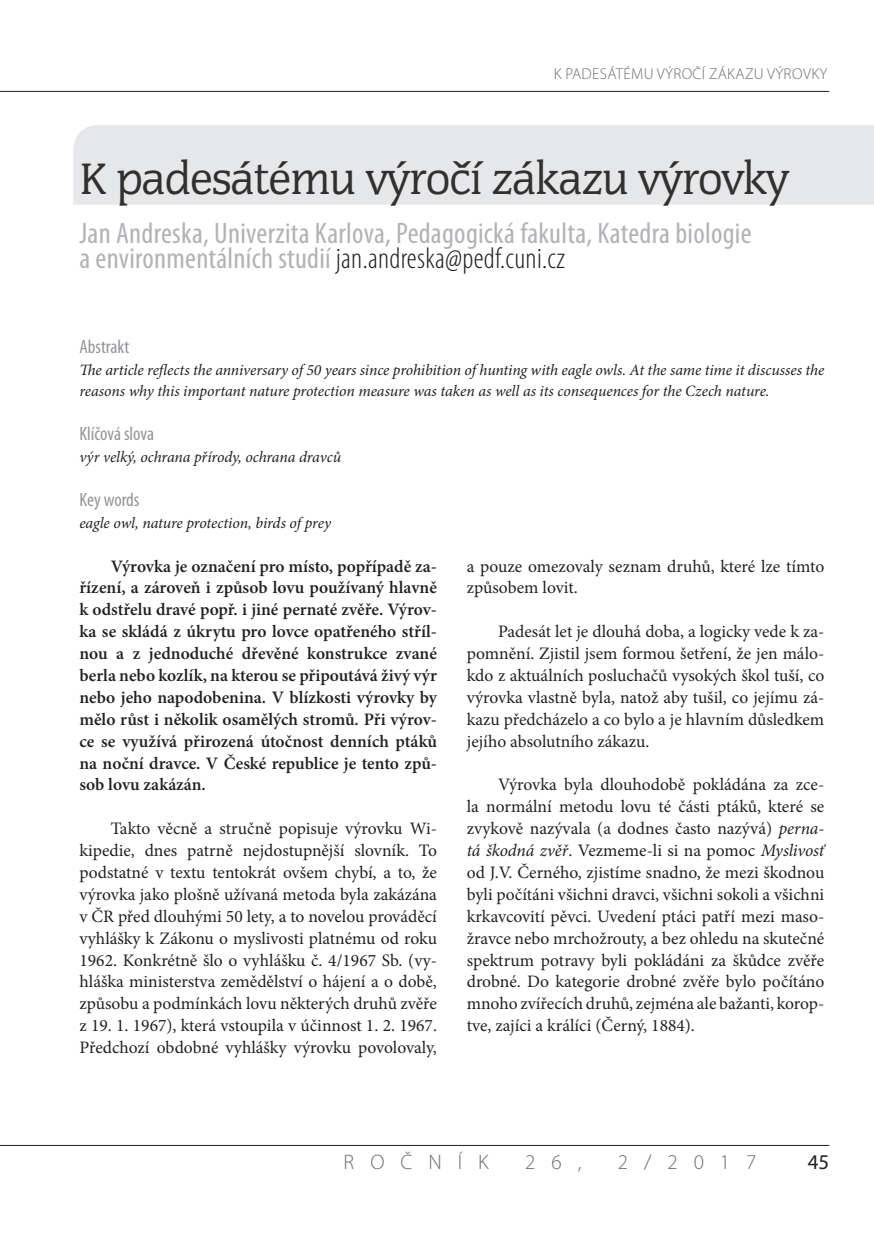
<style>
.page{position:relative;width:874px;height:1241px;background:#fff}
.page>*{position:absolute;margin:0;border:0;box-sizing:border-box;transform-origin:0 0}
.titule_menší_význam{font:45.5px "Congress TOT";letter-spacing:-.02em;color:#312f30}
.autoři{font:condensed 29.75px/24.5px "Myriad Pro";letter-spacing:.01em;color:#b2b3b7}
.t1{font:300 21px "Myriad Pro";letter-spacing:.76em;color:#6c6d70}
.t2{font:21px "Myriad Pro";color:#231f20}
.anotace_k_s__slovo{font:condensed 19.25px "Myriad Pro";color:#939598}
.tekoucí{font:17.5px/21.9px "Minion Pro";color:#231f20;text-align:justify}
.tekoucí-2{font:600 17.5px/21.9px "Minion Pro";color:#231f20;text-align:justify}
.anotace__text{font:italic 15.75px/21.9px "Minion Pro";letter-spacing:-.01em;color:#231f20}
.záhlaví_pravá{font:300 15.75px "Myriad Pro";letter-spacing:.02em;color:#6c6d70}
.s1{font-weight:300;color:#231f20}
.s2{font-style:italic}
</style>
<div class="page">
<hr style="left:0;top:1144px;width:828px;height:1px;background:#231f20">
<hr style="left:0;top:91px;width:828px;height:1px;background:#231f20">
<div style="left:73px;top:125px;width:800px;height:79px;background:#e6e7e9"></div>
<p class="záhlaví_pravá" style="left:553px;top:65px;width:275px">K PADESÁTÉMU VÝROČÍ ZÁKAZU VÝROVKY</p>
<p class="titule_menší_význam" style="left:79px;top:152px;width:710px">K padesátému výročí zákazu výrovky</p>
<p class="autoři" style="left:79px;top:221px;width:673px">Jan Andreska, Univerzita Karlova, Pedagogická fakulta, Katedra biologie a environmentálních studií <span class="s1">jan.andreska@pedf.cuni.cz</span></p>
<p class="anotace_k_s__slovo" style="left:79px;top:334px;width:51px">Abstrakt</p>
<p class="anotace__text" style="left:79px;top:358px;width:746px">The article reflects the anniversary of 50 years since prohibition of hunting with eagle owls. At the same time it discusses the reasons why this important nature protection measure was taken as well as its consequences for the Czech nature.</p>
<p class="anotace_k_s__slovo" style="left:79px;top:422px;width:76px">Klíčová slova</p>
<p class="anotace__text" style="left:79px;top:446px;width:263px">výr velký, ochrana přírody, ochrana dravců</p>
<p class="anotace_k_s__slovo" style="left:79px;top:488px;width:62px">Key words</p>
<p class="anotace__text" style="left:79px;top:511px;width:253px">eagle owl, nature protection, birds of prey</p>
<p class="tekoucí-2" style="left:79px;top:554px;width:359px;text-indent:31px">Výrovka je označení pro místo, popřípadě za&shy;řízení, a zároveň i způsob lovu používaný hlavně k odstřelu dravé popř. i jiné pernaté zvěře. Výrov&shy;ka se skládá z úkrytu pro lovce opatřeného stříl&shy;nou a z jednoduché dřevěné konstrukce zvané berla nebo kozlík, na kterou se připoutává živý výr nebo jeho napodobenina. V blízkosti výrovky by mělo růst i několik osamělých stromů. Při výrov&shy;ce se využívá přirozená útočnost denních ptáků na noční dravce. V České republice je tento způ&shy;sob lovu zakázán.</p>
<p class="tekoucí" style="left:79px;top:817px;width:359px;text-indent:31px">Takto věcně a stručně popisuje výrovku Wi&shy;kipedie, dnes patrně nejdostupnější slovník. To podstatné v textu tentokrát ovšem chybí, a to, že výrovka jako plošně užívaná metoda byla zakázána v ČR před dlouhými 50 lety, a to novelou prováděcí vyhlášky k Zákonu o myslivosti platnému od roku 1962. Konkrétně šlo o vyhlášku č. 4/1967 Sb. (vy&shy;hláška ministerstva zemědělství o hájení a o době, způsobu a podmínkách lovu některých druhů zvěře z 19. 1. 1967), která vstoupila v účinnost 1. 2. 1967.<br>Předchozí obdobné vyhlášky výrovku povolovaly,</p>
<p class="tekoucí" style="left:466px;top:555px;width:359px">a pouze omezovaly seznam druhů, které lze tímto způsobem lovit.</p>
<p class="tekoucí" style="left:466px;top:620px;width:359px;text-indent:31px">Padesát let je dlouhá doba, a logicky vede k za&shy;pomnění. Zjistil jsem formou šetření, že jen málo&shy;kdo z aktuálních posluchačů vysokých škol tuší, co výrovka vlastně byla, natož aby tušil, co jejímu zá&shy;kazu předcházelo a co bylo a je hlavním důsledkem jejího absolutního zákazu.</p>
<p class="tekoucí" style="left:466px;top:773px;width:359px;text-indent:31px">Výrovka byla dlouhodobě pokládána za zce&shy;la normální metodu lovu té části ptáků, které se zvykově nazývala (a dodnes často nazývá) <span class="s2">perna&shy;tá škodná zvěř</span>. Vezmeme-li si na pomoc <span class="s2">Myslivosť </span>od J.V. Černého, zjistíme snadno, že mezi škodnou byli počítáni všichni dravci, všichni sokoli a všichni krkavcovití pěvci. Uvedení ptáci patří mezi maso&shy;žravce nebo mrchožrouty, a bez ohledu na skutečné spektrum potravy byli pokládáni za škůdce zvěře drobné. Do kategorie drobné zvěře bylo počítáno mnoho zvířecích druhů, zejména ale bažanti, korop&shy;tve, zajíci a králíci (Černý, 1884).</p>
<p class="t1" style="left:343px;top:1149px;width:146px">ROČNÍK</p>
<p class="t1" style="left:525px;top:1149px;width:58px">26,</p>
<p class="t1" style="left:617px;top:1149px;width:140px">2/2017</p>
<p class="t2" style="left:807px;top:1148px;width:23px">45</p>
</div>
